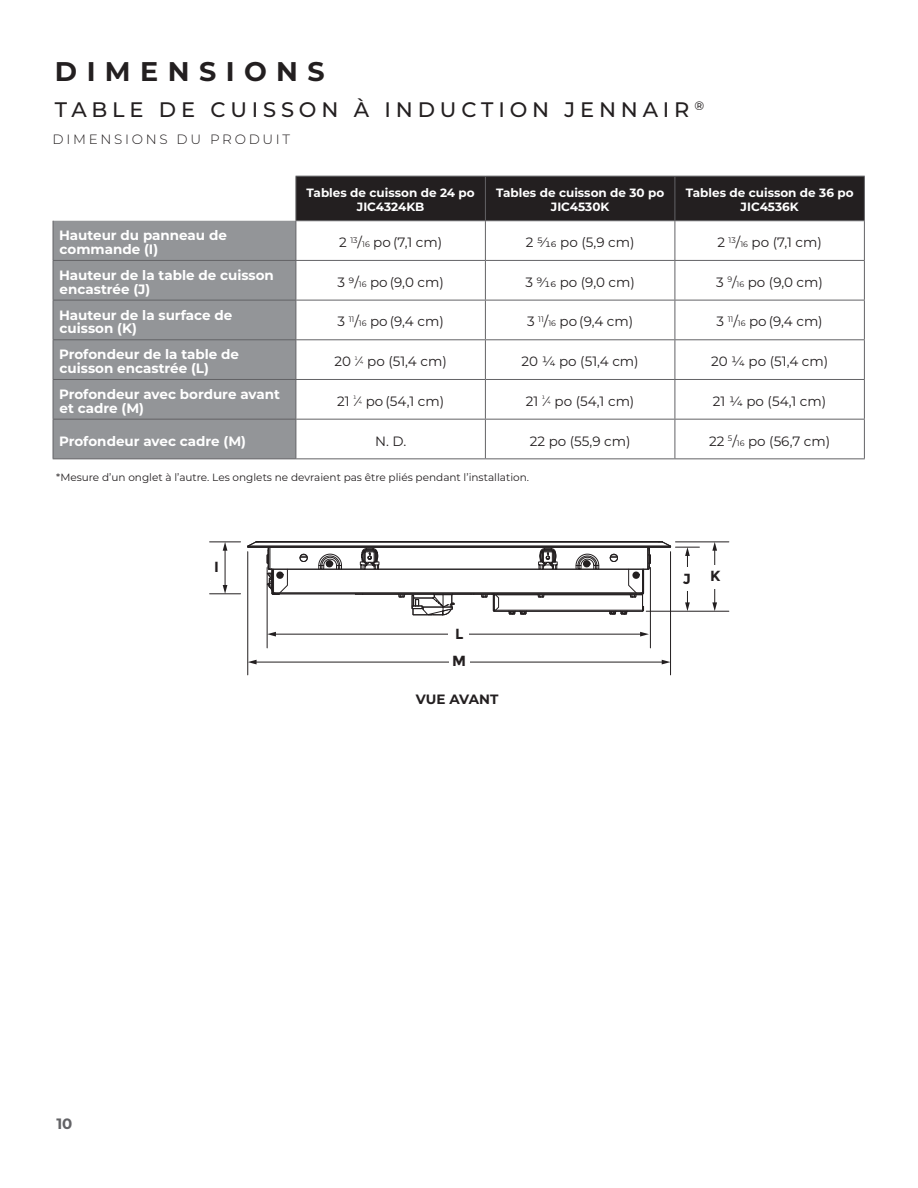
<style>
.page{position:relative;width:918px;height:1188px;background:#fff}
.page>*{position:absolute;margin:0;border:0;box-sizing:border-box;transform-origin:0 0}
.t1{font:700 27px "Montserrat";letter-spacing:.35em;color:#231f20}
.t2{font:500 21px "Montserrat";letter-spacing:.23em;color:#231f20}
.t3{font:700 15px "Montserrat";color:#636366}
.t4{font:700 14.7px/27.9px "Montserrat";color:#231f20}
.t5{font:13.5px "Montserrat";color:#231f20}
._2_Body_Bold{font:700 13.5px/13.8px "Montserrat";color:#fff}
._2_Body{font:300 13.5px "Montserrat";letter-spacing:.2em;color:#231f20}
.t6{font:700 13.5px "Montserrat";color:#231f20}
.t7{font:700 12px "Montserrat";color:#fff}
._2_Body-2{font:10.5px "Montserrat";color:#231f20}
.s1{font-size:7.8px}
</style>
<div class="page">
<div style="left:297px;top:177px;width:567px;height:43px;background:#231f20"></div>
<div style="left:54px;top:221px;width:242px;height:237px;background:#939598"></div>
<hr style="left:296px;top:176px;width:189px;height:1px;background:#636366">
<hr style="left:296px;top:177px;width:1px;height:43px;background:#636366">
<hr style="left:485px;top:176px;width:190px;height:1px;background:#636366">
<hr style="left:485px;top:177px;width:1px;height:43px;background:#636366">
<hr style="left:675px;top:176px;width:190px;height:1px;background:#636366">
<hr style="left:675px;top:177px;width:1px;height:43px;background:#636366">
<hr style="left:864px;top:177px;width:1px;height:43px;background:#636366">
<hr style="left:296px;top:220px;width:189px;height:1px;background:#636366">
<hr style="left:485px;top:220px;width:190px;height:1px;background:#636366">
<hr style="left:675px;top:220px;width:190px;height:1px;background:#636366">
<hr style="left:53px;top:221px;width:1px;height:39px;background:#636366">
<hr style="left:296px;top:221px;width:1px;height:39px;background:#636366">
<hr style="left:485px;top:221px;width:1px;height:39px;background:#636366">
<hr style="left:675px;top:221px;width:1px;height:39px;background:#636366">
<hr style="left:864px;top:221px;width:1px;height:39px;background:#636366">
<hr style="left:53px;top:260px;width:243px;height:1px;background:#636366">
<hr style="left:53px;top:261px;width:1px;height:39px;background:#636366">
<hr style="left:296px;top:260px;width:189px;height:1px;background:#636366">
<hr style="left:296px;top:261px;width:1px;height:39px;background:#636366">
<hr style="left:485px;top:260px;width:190px;height:1px;background:#636366">
<hr style="left:485px;top:261px;width:1px;height:39px;background:#636366">
<hr style="left:675px;top:260px;width:190px;height:1px;background:#636366">
<hr style="left:675px;top:261px;width:1px;height:39px;background:#636366">
<hr style="left:864px;top:261px;width:1px;height:39px;background:#636366">
<hr style="left:53px;top:300px;width:243px;height:1px;background:#636366">
<hr style="left:53px;top:300px;width:1px;height:39px;background:#636366">
<hr style="left:296px;top:300px;width:189px;height:1px;background:#636366">
<hr style="left:296px;top:300px;width:1px;height:39px;background:#636366">
<hr style="left:485px;top:300px;width:190px;height:1px;background:#636366">
<hr style="left:485px;top:300px;width:1px;height:39px;background:#636366">
<hr style="left:675px;top:300px;width:190px;height:1px;background:#636366">
<hr style="left:675px;top:300px;width:1px;height:39px;background:#636366">
<hr style="left:864px;top:300px;width:1px;height:39px;background:#636366">
<hr style="left:53px;top:339px;width:243px;height:1px;background:#636366">
<hr style="left:53px;top:340px;width:1px;height:39px;background:#636366">
<hr style="left:296px;top:339px;width:189px;height:1px;background:#636366">
<hr style="left:296px;top:340px;width:1px;height:39px;background:#636366">
<hr style="left:485px;top:339px;width:190px;height:1px;background:#636366">
<hr style="left:485px;top:340px;width:1px;height:39px;background:#636366">
<hr style="left:675px;top:339px;width:190px;height:1px;background:#636366">
<hr style="left:675px;top:340px;width:1px;height:39px;background:#636366">
<hr style="left:864px;top:340px;width:1px;height:39px;background:#636366">
<hr style="left:53px;top:379px;width:243px;height:1px;background:#636366">
<hr style="left:53px;top:380px;width:1px;height:39px;background:#636366">
<hr style="left:296px;top:379px;width:189px;height:1px;background:#636366">
<hr style="left:296px;top:380px;width:1px;height:39px;background:#636366">
<hr style="left:485px;top:379px;width:190px;height:1px;background:#636366">
<hr style="left:485px;top:380px;width:1px;height:39px;background:#636366">
<hr style="left:675px;top:379px;width:190px;height:1px;background:#636366">
<hr style="left:675px;top:380px;width:1px;height:39px;background:#636366">
<hr style="left:864px;top:380px;width:1px;height:39px;background:#636366">
<hr style="left:53px;top:419px;width:243px;height:1px;background:#636366">
<hr style="left:53px;top:420px;width:1px;height:38px;background:#636366">
<hr style="left:296px;top:419px;width:189px;height:1px;background:#636366">
<hr style="left:296px;top:420px;width:1px;height:38px;background:#636366">
<hr style="left:485px;top:419px;width:190px;height:1px;background:#636366">
<hr style="left:485px;top:420px;width:1px;height:38px;background:#636366">
<hr style="left:675px;top:419px;width:190px;height:1px;background:#636366">
<hr style="left:675px;top:420px;width:1px;height:38px;background:#636366">
<hr style="left:864px;top:420px;width:1px;height:38px;background:#636366">
<hr style="left:53px;top:458px;width:243px;height:1px;background:#636366">
<hr style="left:296px;top:458px;width:189px;height:1px;background:#636366">
<hr style="left:485px;top:458px;width:190px;height:1px;background:#636366">
<hr style="left:675px;top:458px;width:190px;height:1px;background:#636366">
<hr style="left:210px;top:541px;width:31px;height:1px;background:#231f20">
<hr style="left:210px;top:593px;width:31px;height:1px;background:#231f20">
<hr style="left:225px;top:549px;width:1px;height:38px;background:#231f20">
<svg style="left:223px;top:542px;width:4px;height:9px"></svg>
<svg style="left:223px;top:585px;width:4px;height:9px"></svg>
<hr style="left:676px;top:541px;width:53px;height:1px;background:#231f20">
<hr style="left:646px;top:611px;width:83px;height:1px;background:#231f20">
<svg style="left:247px;top:541px;width:452px;height:75px"></svg>
<div style="left:677px;top:567px;width:21px;height:24px;background:#fff"></div>
<hr style="left:714px;top:549px;width:1px;height:55px;background:#231f20">
<svg style="left:712px;top:542px;width:5px;height:9px"></svg>
<svg style="left:712px;top:602px;width:5px;height:9px"></svg>
<div style="left:705px;top:565px;width:20px;height:23px;background:#fff"></div>
<hr style="left:670px;top:552px;width:1px;height:123px;background:#231f20">
<hr style="left:267px;top:568px;width:1px;height:80px;background:#231f20">
<hr style="left:650px;top:567px;width:1px;height:81px;background:#231f20">
<hr style="left:247px;top:552px;width:1px;height:123px;background:#231f20">
<hr style="left:255px;top:662px;width:408px;height:1px;background:#231f20">
<svg style="left:248px;top:660px;width:9px;height:4px"></svg>
<svg style="left:662px;top:660px;width:8px;height:4px"></svg>
<hr style="left:274px;top:634px;width:368px;height:1px;background:#231f20">
<svg style="left:267px;top:632px;width:9px;height:5px"></svg>
<svg style="left:640px;top:632px;width:9px;height:5px"></svg>
<div style="left:448px;top:622px;width:20px;height:24px;background:#fff"></div>
<div style="left:449px;top:650px;width:20px;height:24px;background:#fff"></div>
<h1 class="t1" style="left:55px;top:52px;width:271px">DIMENSIONS</h1>
<h2 class="t2" style="left:55px;top:95px;width:651px">TABLE DE CUISSON À INDUCTION JENNAIR <sup>®</sup></h2>
<p class="_2_Body" style="left:53px;top:130px;width:239px">DIMENSIONS DU PRODUIT</p>
<p class="t7" style="left:307px;top:184px;width:170px">Tables de cuisson de 24 po</p>
<p class="t7" style="left:357px;top:199px;width:69px">JIC4324KB</p>
<p class="t7" style="left:496px;top:184px;width:170px">Tables de cuisson de 30 po</p>
<p class="t7" style="left:551px;top:199px;width:60px">JIC4530K</p>
<p class="t7" style="left:686px;top:184px;width:169px">Tables de cuisson de 36 po</p>
<p class="t7" style="left:741px;top:199px;width:60px">JIC4536K</p>
<p class="_2_Body_Bold" style="left:59px;top:228px;width:169px">Hauteur du panneau de commande (I)</p>
<p class="t5" style="left:339px;top:233px;width:105px">2 <sup>13</sup>/<span class="s1">16</span> po(7,1 cm)</p>
<p class="t5" style="left:526px;top:233px;width:110px">2 5/16 po (5,9 cm)</p>
<p class="t5" style="left:717px;top:233px;width:106px">2 <sup>13</sup>/<span class="s1">16</span> po (7,1 cm)</p>
<p class="_2_Body_Bold" style="left:59px;top:267px;width:216px">Hauteur de la table de cuisson encastrée (J)</p>
<p class="t5" style="left:337px;top:273px;width:108px">3 9/<span class="s1">16</span> po(9,0 cm)</p>
<p class="t5" style="left:525px;top:273px;width:111px">3 9/16 po (9,0 cm)</p>
<p class="t5" style="left:716px;top:273px;width:108px">3 <sup>9</sup>/<span class="s1">16</span> po (9,0 cm)</p>
<p class="_2_Body_Bold" style="left:59px;top:307px;width:175px">Hauteur de la surface de cuisson (K)</p>
<p class="t5" style="left:338px;top:312px;width:108px">3 <sup>11</sup>/<span class="s1">16</span> po(9,4 cm)</p>
<p class="t5" style="left:527px;top:312px;width:108px">3 <sup>11</sup>/<span class="s1">16</span> po(9,4 cm)</p>
<p class="t5" style="left:717px;top:312px;width:108px">3 <sup>11</sup>/<span class="s1">16</span> po(9,4 cm)</p>
<p class="_2_Body_Bold" style="left:59px;top:347px;width:182px">Profondeur de la table de cuisson encastrée (L)</p>
<p class="t5" style="left:335px;top:352px;width:114px">20 <sup>1</sup>/<span class="s1">4</span> po (51,4 cm)</p>
<p class="t5" style="left:522px;top:352px;width:119px">20 1/4 po (51,4 cm)</p>
<p class="t5" style="left:711px;top:352px;width:119px">20 1/4 po (51,4 cm)</p>
<p class="_2_Body_Bold" style="left:59px;top:387px;width:222px">Profondeur avec bordure avant et cadre (M)</p>
<p class="t5" style="left:337px;top:392px;width:109px">21 <sup>1</sup>/<span class="s1">4</span> po(54,1 cm)</p>
<p class="t5" style="left:526px;top:392px;width:110px">21 <sup>1</sup>/<span class="s1">4</span> po (54,1 cm)</p>
<p class="t5" style="left:713px;top:392px;width:115px">21 1/4 po (54,1 cm)</p>
<p class="_2_Body_Bold" style="left:59px;top:433px;width:189px">Profondeur avec cadre (M)</p>
<p class="t5" style="left:375px;top:431px;width:33px">N. D.</p>
<p class="t5" style="left:530px;top:431px;width:102px">22 po (55,9 cm)</p>
<p class="t5" style="left:709px;top:431px;width:123px">22 <sup>5</sup>/<span class="s1">16</span> po (56,7 cm)</p>
<p class="_2_Body-2" style="left:56px;top:470px;width:474px">*Mesure d’un onglet à l’autre. Les onglets ne devraient pas être pliés pendant l’installation.</p>
<p class="t4" style="left:214px;top:553px;width:6px">I</p>
<p class="t3" style="left:56px;top:1113px;width:18px">10</p>
<p class="t4" style="left:452px;top:619px;width:15px">L<br>M</p>
<p class="t6" style="left:416px;top:690px;width:84px">VUE AVANT</p>
<p class="t4" style="left:683px;top:564px;width:10px">J</p>
<p class="t4" style="left:710px;top:562px;width:12px">K</p>
</div>
